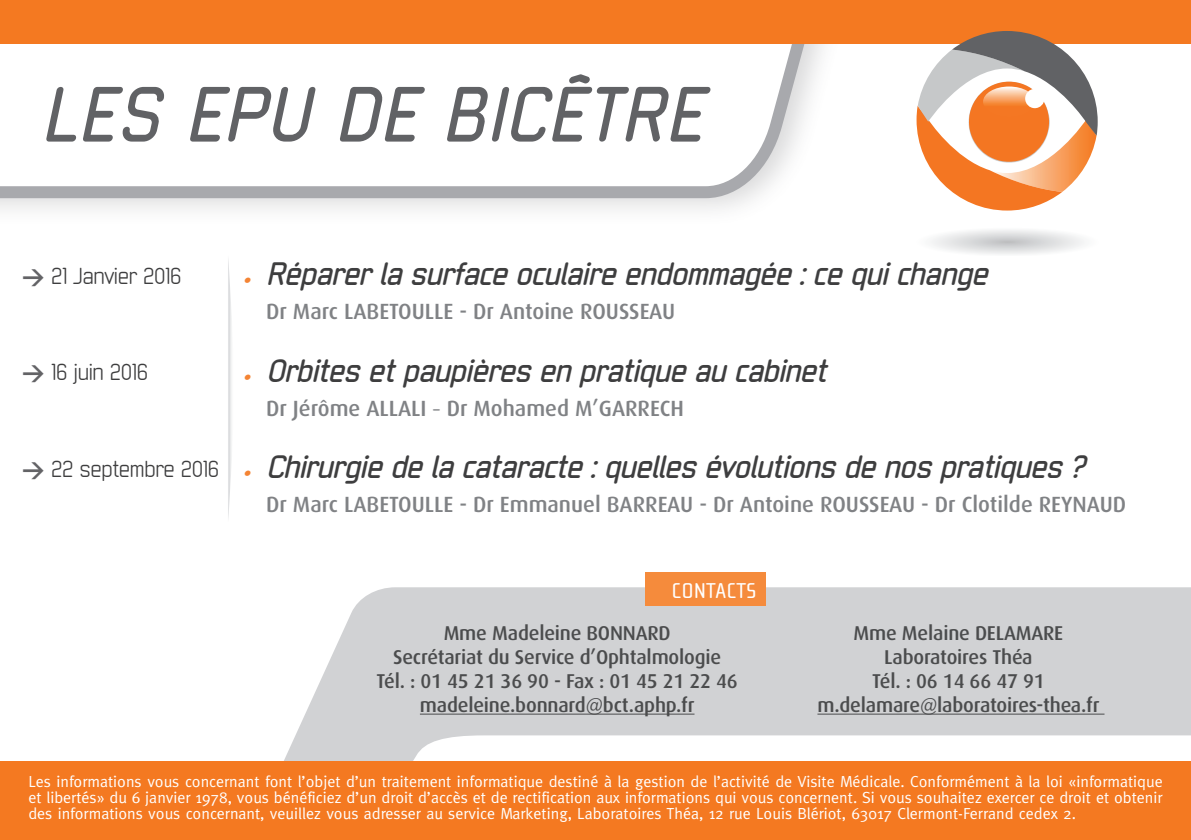
<style>
.page{position:relative;width:1191px;height:840px;background:#fff}
.page>*{position:absolute;margin:0;border:0;box-sizing:border-box;transform-origin:0 0}
.t1{font:italic 700 74px "Neutraliser";letter-spacing:.025em;color:#616265}
.t2{font:italic 700 30.8px "Neutraliser";letter-spacing:-.03em;color:#3e3e3f;scale:1.04 1}
.t3{font:500 22px "Dax";color:#808285}
.t4{font:22px "Neutraliser";letter-spacing:-.02em;color:#3e3e3f}
.t5{font:22px "Cholla Sans OT";color:#fff;scale:1.1 1}
.t6{font:500 20px/24px "Dax";letter-spacing:-.01em;color:#4b4c4d;text-align:center}
.t7{font:16px/16px "Meta";color:#fff;text-align:justify}
.s1{font-family:"DIN";font-weight:700;color:#636366}
.s2{font-size:13.4px;color:#f48434}
.s3{font-family:"Neutraliser";font-weight:400}
.s4{font-weight:700;font-style:italic;font-size:13.4px;color:#f48434}
</style>
<div class="page">
<div style="left:284px;top:587px;width:907px;height:174px;background:#d1d2d4"></div>
<svg style="left:359px;top:735px;width:832px;height:26px"></svg>
<hr style="left:420px;top:713px;width:274px;height:1px;background:#4b4c4d">
<hr style="left:817px;top:713px;width:287px;height:1px;background:#4b4c4d">
<div style="left:645px;top:571px;width:121px;height:34px;background:#f58b3c"></div>
<div style="left:0;top:761px;width:1191px;height:78px;background:#f47921"></div>
<div style="left:0;top:0;width:926px;height:228px;background:#636366;opacity:.25"></div>
<svg style="left:0;top:43px;width:898px;height:161px"></svg>
<div style="left:0;top:0;width:1191px;height:43px;background:#f47921"></div>
<svg style="left:916px;top:31px;width:181px;height:179px"></svg>
<div style="left:1025px;top:89px;width:19px;height:19px;background:#fff;border-radius:50%"></div>
<svg style="left:884px;top:222px;width:200px;height:32px"></svg>
<svg style="left:228px;top:260px;width:4px;height:258px"></svg>
<h1 class="t1" style="left:41px;top:73px;width:662px">LES EPU DE BICÊTRE</h1>
<h3 class="t4" style="left:22px;top:263px;width:161px"><span class="s1">&gt;</span> 21 Janvier 2016</h3>
<h2 class="t2" style="left:243px;top:257px;width:717px"><span class="s2">•</span> Réparer la surface oculaire endommagée : ce qui change</h2>
<h3 class="t3" style="left:266px;top:299px;width:411px">Dr Marc LABETOULLE - Dr Antoine ROUSSEAU</h3>
<h3 class="t4" style="left:22px;top:360px;width:127px"><span class="s1">&gt;</span> 16 juin 2016</h3>
<h2 class="t2" style="left:243px;top:353px;width:562px"><span class="s2">•</span> Orbites et paupières en pratique au cabinet</h2>
<h3 class="t3" style="left:266px;top:395px;width:419px">Dr Jérôme ALLALI <span class="s3">-</span> Dr Mohamed M’GARRECH</h3>
<h3 class="t4" style="left:22px;top:456px;width:229px"><span class="s1">&gt;</span> 22 septembre 2016 <span class="s4">•</span></h3>
<h2 class="t2" style="left:266px;top:449px;width:788px">Chirurgie de la cataracte : quelles évolutions de nos pratiques ?</h2>
<h3 class="t3" style="left:266px;top:492px;width:861px">Dr Marc LABETOULLE - Dr Emmanuel BARREAU - Dr Antoine ROUSSEAU - Dr Clotilde REYNAUD</h3>
<h3 class="t5" style="left:671px;top:578px;width:79px">CONTACTS</h3>
<p class="t6" style="left:376px;top:621px;width:363px">Mme Madeleine BONNARD<br>Secrétariat du Service d’Ophtalmologie Tél. : 01 45 21 36 90 - Fax : 01 45 21 22 46 madeleine.bonnard@bct.aphp.fr</p>
<p class="t6" style="left:817px;top:621px;width:283px">Mme Melaine DELAMARE<br>Laboratoires Théa<br>Tél. : 06 14 66 47 91 m.delamare@laboratoires-thea.fr</p>
<p class="t7" style="left:28px;top:772px;width:1135px">Les informations vous concernant font l’objet d’un traitement informatique destiné à la gestion de l’activité de Visite Médicale. Conformément à la loi «informatique et libertés» du 6 janvier 1978, vous bénéficiez d’un droit d’accès et de rectification aux informations qui vous concernent. Si vous souhaitez exercer ce droit et obtenir des informations vous concernant, veuillez vous adresser au service Marketing, Laboratoires Théa, 12 rue Louis Blériot, 63017 Clermont-Ferrand cedex 2.</p>
</div>
